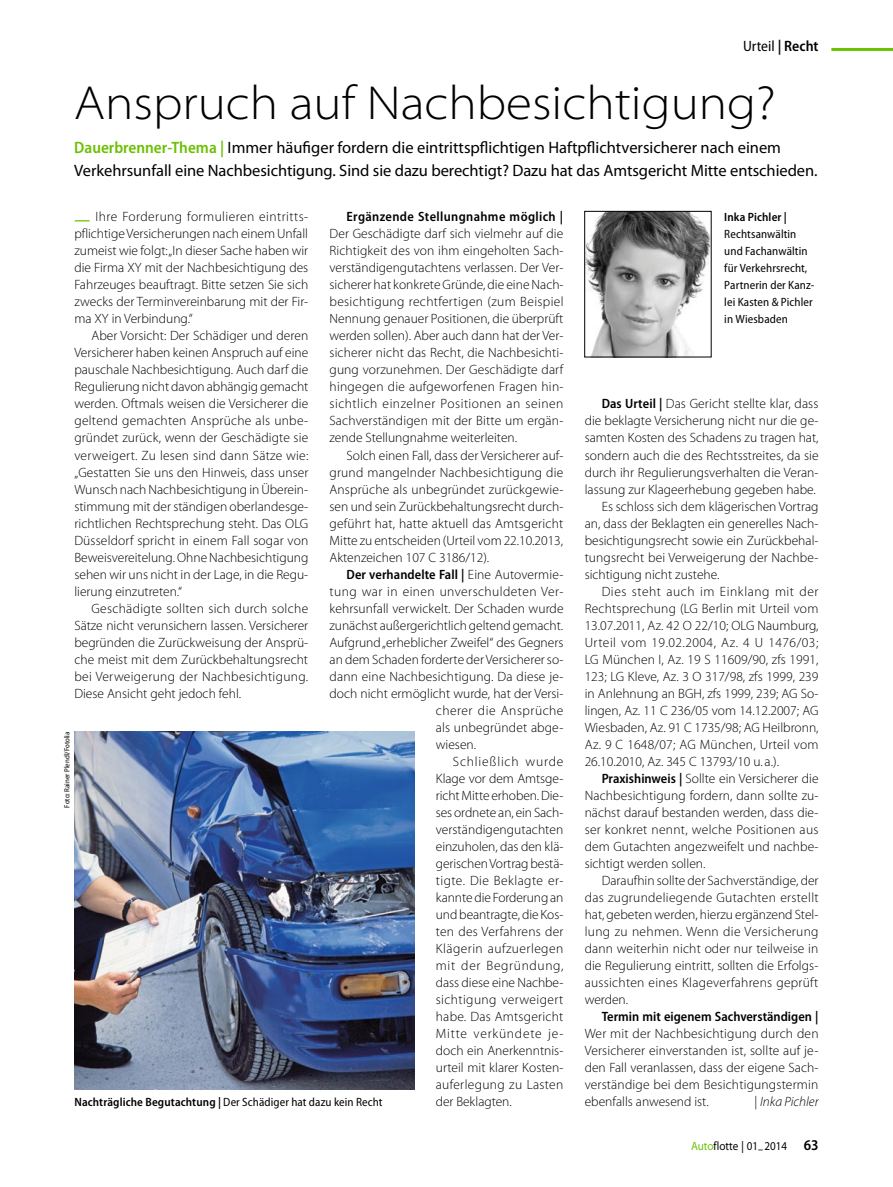
<style>
.page{position:relative;width:893px;height:1187px;background:#fff}
.page>*{position:absolute;margin:0;border:0;box-sizing:border-box;transform-origin:0 0}
.Titel_1{font:300 semi-expanded 48px "Myriad Pro";color:#000}
.Vorspann{font:16.5px/22.5px "Myriad Pro";letter-spacing:-.005em;color:#000}
.Rubrik{font:semi-condensed 15px "Myriad Pro";color:#000}
.Grundtext_Einzug{font:300 13.5px/17px "Myriad Pro";color:#000;text-align:justify}
.Grundtext_Initial_Gr{font:300 13.5px/17px "Myriad Pro";color:#000;text-align:justify}
.Grundtext_Einzug-2{font:600 semi-condensed 13.5px "Myriad Pro";letter-spacing:.005em;color:#000}
.Grundtext_Einzug-3{font:300 13.5px "Myriad Pro";letter-spacing:.03em;color:#000}
.Grundtext_Einzug-4{font:300 13.5px "Myriad Pro";letter-spacing:.04em;color:#000}
.Grundtext_Einzug-5{font:italic 300 13.5px "Myriad Pro";color:#000}
.Bildunterschrift{font:semi-condensed 12px/17px "Myriad Pro";letter-spacing:.01em;color:#000}
.Pagina{font:semi-expanded 12px "Myriad Pro";color:#000;scale:.85 1}
.Bildquelle{font:semi-condensed 7.5px "Myriad Pro";color:#000}
.s1{font-weight:600}
.s2{font-weight:600;font-stretch:semi-condensed;color:#6bc000}
.s3{font-weight:600;font-stretch:semi-condensed}
.s4{font-weight:300;font-stretch:normal}
.s5{font-weight:600;font-size:15.75px;color:#6bc000}
.s6{font-style:normal}
.s7{color:#6bc000}
.s8{font-weight:600;font-stretch:semi-condensed;font-size:15px}
</style>
<div class="page">
<img style="left:74px;top:731px;width:341px;height:358px">
<img style="left:586px;top:213px;width:124px;height:142px">
<div style="left:584px;top:211px;width:128px;height:146px;border:1px solid #000"></div>
<hr style="left:831px;top:48px;width:62px;height:3px;background:#6bc000">
<p class="Rubrik" style="left:743px;top:38px;width:77px">Urteil <span class="s1">| Recht</span></p>
<p class="Titel_1" style="left:74px;top:76px;width:703px">Anspruch auf Nachbesichtigung?</p>
<p class="Vorspann" style="left:74px;top:136px;width:745px"><span class="s2">Dauerbrenner-Thema |</span> Immer häufiger fordern die eintrittspflichtigen Haftpflichtversicherer nach einem<br>Verkehrsunfall eine Nachbesichtigung. Sind sie dazu berechtigt? Dazu hat das Amtsgericht Mitte entschieden.</p>
<p class="Bildunterschrift" style="left:724px;top:209px;width:92px"><span class="s1">Inka Pichler |<br></span>Rechtsanwältin und Fachanwältin für Verkehrsrecht,<br>Partnerin der Kanz&shy;lei Kasten &amp; Pichler in Wiesbaden</p>
<p class="Grundtext_Einzug" style="left:330px;top:208px;width:235px;text-indent:17px"><span class="s3">Ergänzende Stellungnahme möglich | </span>Der Geschädigte darf sich vielmehr auf die Richtigkeit des von ihm eingeholten Sach&shy;verständigengutachtens verlassen. Der Ver&shy;sicherer hat konkrete Gründe, die eine Nach&shy;besichtigung rechtfertigen (zum Beispiel Nennung genauer Positionen, die überprüft werden sollen). Aber auch dann hat der Ver&shy;sicherer nicht das Recht, die Nachbesichti&shy;gung vorzunehmen. Der Geschädigte darf hingegen die aufgeworfenen Fragen hin&shy;sichtlich einzelner Positionen an seinen Sachverständigen mit der Bitte um ergän&shy;zende Stellungnahme weiterleiten.</p>
<p class="Grundtext_Einzug" style="left:330px;top:446px;width:235px;text-indent:17px">Solch einen Fall, dass der Versicherer auf&shy;grund mangelnder Nachbesichtigung die Ansprüche als unbegründet zurückgewie&shy;sen und sein Zurückbehaltungsrecht durch&shy;geführt hat, hatte aktuell das Amtsgericht Mitte zu entscheiden (Urteil vom 22.10.2013, Aktenzeichen 107 C 3186/12).</p>
<p class="Grundtext_Einzug-2" style="left:347px;top:566px;width:218px">Der verhandelte Fall | <span class="s4">Eine Autovermie-</span></p>
<p class="Grundtext_Einzug-3" style="left:330px;top:583px;width:235px">tung war in einen unverschuldeten Ver-</p>
<p class="Grundtext_Einzug" style="left:330px;top:600px;width:235px">kehrsunfall verwickelt. Der Schaden wurde</p>
<p class="Grundtext_Einzug" style="left:330px;top:617px;width:235px">zunächst außergerichtlich geltend gemacht.</p>
<p class="Grundtext_Einzug" style="left:330px;top:634px;width:235px">Aufgrund „erheblicher Zweifel“ des Gegners</p>
<p class="Grundtext_Einzug" style="left:330px;top:651px;width:235px">an dem Schaden forderte der Versicherer so-</p>
<p class="Grundtext_Einzug" style="left:330px;top:668px;width:235px">dann eine Nachbesichtigung. Da diese je-</p>
<p class="Grundtext_Einzug" style="left:330px;top:685px;width:235px">doch nicht ermöglicht wurde, hat der Versi-</p>
<p class="Grundtext_Einzug-4" style="left:436px;top:702px;width:129px">cherer die Ansprüche</p>
<p class="Grundtext_Einzug" style="left:436px;top:719px;width:129px">als unbegründet abge-</p>
<p class="Grundtext_Einzug" style="left:436px;top:736px;width:42px">wiesen.</p>
<p class="Grundtext_Einzug" style="left:436px;top:753px;width:129px;text-indent:17px">Schließlich wurde Klage vor dem Amtsge&shy;richt Mitte erhoben. Die&shy;ses ordnete an, ein Sach&shy;verständigengutachten einzuholen, das den klä&shy;gerischen Vortrag bestä&shy;tigte. Die Beklagte er&shy;kannte die Forderung an und beantragte, die Kos&shy;ten des Verfahrens der Klägerin aufzuerlegen mit der Begründung, dass diese eine Nachbe&shy;sichtigung verweigert habe. Das Amtsgericht Mitte verkündete je&shy;doch ein Anerkenntnis&shy;urteil mit klarer Kosten&shy;auferlegung zu Lasten der Beklagten.</p>
<p class="Grundtext_Initial_Gr" style="left:74px;top:208px;width:235px"><span class="s5">—</span> Ihre Forderung formulieren eintritts&shy;pflichtige Versicherungen nach einem Unfall zumeist wie folgt: „In dieser Sache haben wir die Firma XY mit der Nachbesichtigung des Fahrzeuges beauftragt. Bitte setzen Sie sich zwecks der Terminvereinbarung mit der Fir&shy;ma XY in Verbindung.“</p>
<p class="Grundtext_Einzug" style="left:74px;top:327px;width:236px;text-indent:17px">Aber Vorsicht: Der Schädiger und deren Versicherer haben keinen Anspruch auf eine pauschale Nachbesichtigung. Auch darf die Regulierung nicht davon abhängig gemacht werden. Oftmals weisen die Versicherer die geltend gemachten Ansprüche als unbe&shy;gründet zurück, wenn der Geschädigte sie verweigert. Zu lesen sind dann Sätze wie: „Gestatten Sie uns den Hinweis, dass unser Wunsch nach Nachbesichtigung in Überein&shy;stimmung mit der ständigen oberlandesge&shy;richtlichen Rechtsprechung steht. Das OLG Düsseldorf spricht in einem Fall sogar von Beweisvereitelung. Ohne Nachbesichtigung sehen wir uns nicht in der Lage, in die Regu&shy;lierung einzutreten.“</p>
<p class="Grundtext_Einzug" style="left:74px;top:600px;width:235px;text-indent:17px">Geschädigte sollten sich durch solche Sätze nicht verunsichern lassen. Versicherer begründen die Zurückweisung der Ansprü&shy;che meist mit dem Zurückbehaltungsrecht bei Verweigerung der Nachbesichtigung.<br>Diese Ansicht geht jedoch fehl.</p>
<p class="Grundtext_Einzug" style="left:585px;top:395px;width:235px;text-indent:17px"><span class="s3">Das Urteil |</span> Das Gericht stellte klar, dass die beklagte Versicherung nicht nur die ge&shy;samten Kosten des Schadens zu tragen hat, sondern auch die des Rechtsstreites, da sie durch ihr Regulierungsverhalten die Veran&shy;lassung zur Klageerhebung gegeben habe.</p>
<p class="Grundtext_Einzug" style="left:585px;top:498px;width:235px;text-indent:17px">Es schloss sich dem klägerischen Vortrag an, dass der Beklagten ein generelles Nach&shy;besichtigungsrecht sowie ein Zurückbehal&shy;tungsrecht bei Verweigerung der Nachbe&shy;sichtigung nicht zustehe.</p>
<p class="Grundtext_Einzug" style="left:585px;top:583px;width:235px;text-indent:17px">Dies steht auch im Einklang mit der Rechtsprechung (LG Berlin mit Urteil vom 13.07.2011, Az. 42 O 22/10; OLG Naumburg, Urteil vom 19.02.2004, Az. 4 U 1476/03; LG München I, Az. 19 S 11609/90, zfs 1991, 123; LG Kleve, Az. 3 O 317/98, zfs 1999, 239 in Anlehnung an BGH, zfs 1999, 239; AG So&shy;lingen, Az. 11 C 236/05 vom 14.12.2007; AG Wiesbaden, Az. 91 C 1735/98; AG Heilbronn, Az. 9 C 1648/07; AG München, Urteil vom 26.10.2010, Az. 345 C 13793/10 u. a.).</p>
<p class="Grundtext_Einzug" style="left:585px;top:770px;width:235px;text-indent:17px"><span class="s3">Praxishinweis |</span> Sollte ein Versicherer die Nachbesichtigung fordern, dann sollte zu&shy;nächst darauf bestanden werden, dass die&shy;ser konkret nennt, welche Positionen aus dem Gutachten angezweifelt und nachbe&shy;sichtigt werden sollen.</p>
<p class="Grundtext_Einzug" style="left:585px;top:872px;width:235px;text-indent:17px">Daraufhin sollte der Sachverständige, der das zugrundeliegende Gutachten erstellt hat, gebeten werden, hierzu ergänzend Stel&shy;lung zu nehmen. Wenn die Versicherung dann weiterhin nicht oder nur teilweise in die Regulierung eintritt, sollten die Erfolgs&shy;aussichten eines Klageverfahrens geprüft werden.</p>
<p class="Grundtext_Einzug" style="left:585px;top:1008px;width:235px;text-indent:17px"><span class="s3">Termin mit eigenem Sachverständigen | </span>Wer mit der Nachbesichtigung durch den Versicherer einverstanden ist, sollte auf je&shy;den Fall veranlassen, dass der eigene Sach&shy;verständige bei dem Besichtigungstermin ebenfalls anwesend ist.</p>
<p class="Bildquelle" style="left:63px;top:807px;width:77px;rotate:-90deg">Foto: Rainer Plendl/Fotolia</p>
<p class="Grundtext_Einzug-5" style="left:754px;top:1094px;width:66px"><span class="s6">|</span> Inka Pichler</p>
<p class="Bildunterschrift" style="left:74px;top:1093px;width:310px"><span class="s1">Nachträgliche Begutachtung |</span> Der Schädiger hat dazu kein Recht</p>
<p class="Pagina" style="left:691px;top:1139px;width:152px"><span class="s7">Auto</span>flotte | 01–2014 <span class="s8">63</span></p>
</div>
